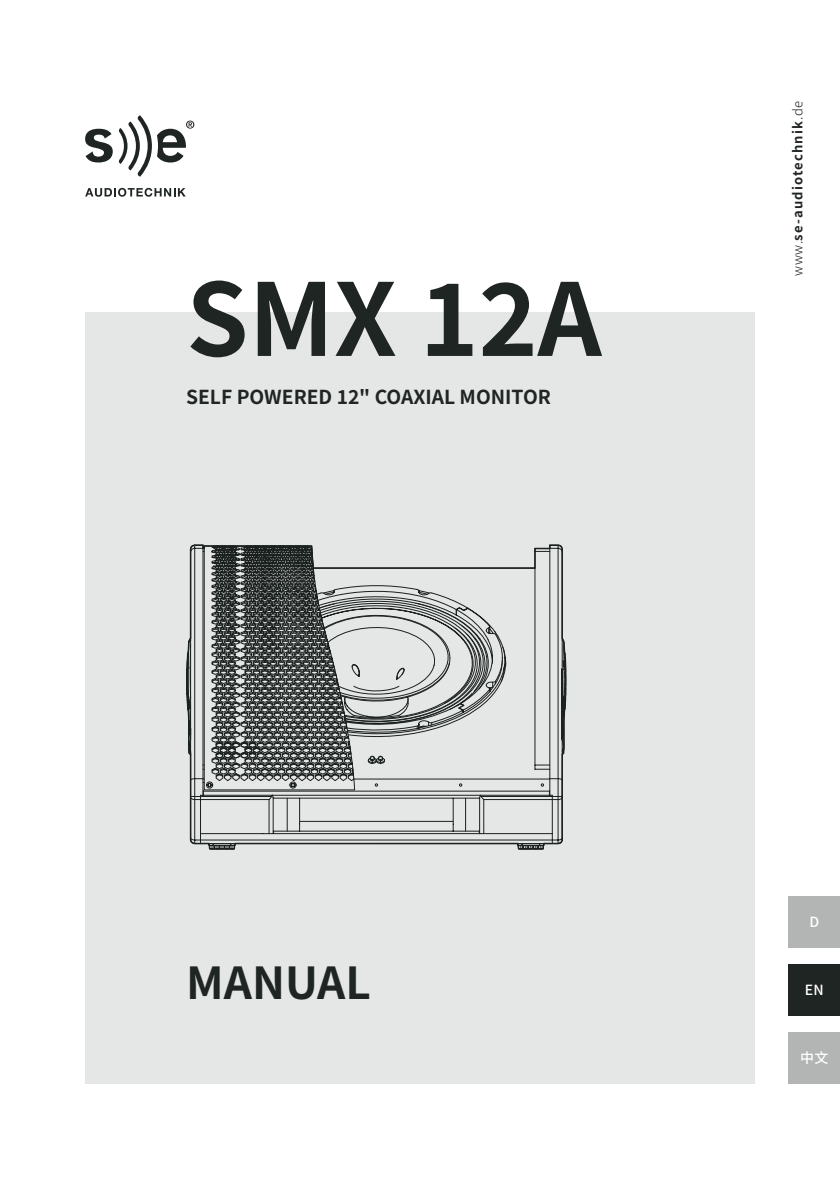
<style>
.page{position:relative;width:840px;height:1191px;background:#fff}
.page>*{position:absolute;margin:0;border:0;box-sizing:border-box;transform-origin:0 0}
.t1{font:700 100px "Source Han Sans CN";color:#1f2522}
.t2{font:700 44px "Source Han Sans CN";color:#1f2522}
.t3{font:700 19.2px "Source Han Sans CN";color:#1f2522}
.t4{font:500 14px "Source Han Sans CN";color:#fff}
.t5{font:700 13px "Source Han Sans CN";letter-spacing:.09em;color:#1f2522}
.s1{font-weight:300}
</style>
<div class="page">
<div style="left:85px;top:312px;width:669px;height:771px;background:#e5e6e6"></div>
<svg style="left:85px;top:188px;width:101px;height:9px"></svg>
<svg style="left:85px;top:115px;width:109px;height:62px"></svg>
<svg style="left:186px;top:544px;width:381px;height:306px"></svg>
<div style="left:788px;top:1032px;width:51px;height:51px;background:#b3b5b4"></div>
<div style="left:788px;top:964px;width:51px;height:51px;background:#1f2522"></div>
<div style="left:788px;top:896px;width:51px;height:51px;background:#b3b5b4"></div>
<h1 class="t1" style="left:186px;top:263px;width:417px">SMX 12A</h1>
<p class="t3" style="left:186px;top:386px;width:366px">SELF POWERED 12" COAXIAL MONITOR</p>
<p class="t5" style="left:790px;top:276px;width:177px;rotate:-90deg"><span class="s1">www.</span>se-audiotechnik<span class="s1">.de</span></p>
<h2 class="t2" style="left:186px;top:958px;width:186px">MANUAL</h2>
<p class="t4" style="left:809px;top:914px;width:11px">D</p>
<p class="t4" style="left:804px;top:982px;width:20px">EN</p>
<p class="t4" style="left:799px;top:1050px;width:30px">中文</p>
</div>
